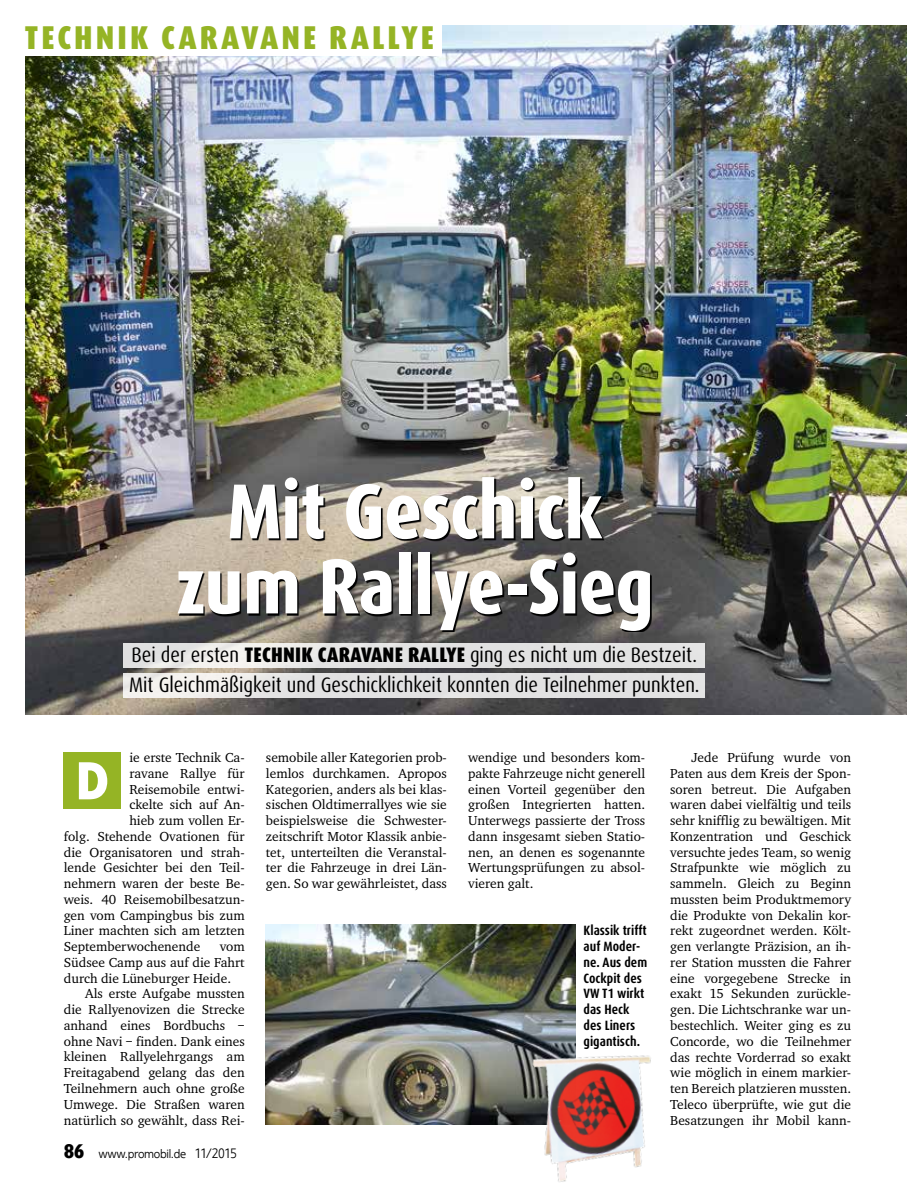
<style>
.page{position:relative;width:915px;height:1191px;background:#fff}
.page>*{position:absolute;margin:0;border:0;box-sizing:border-box;transform-origin:0 0}
.t1{font:800 condensed 78px/75px "Dax OT";letter-spacing:-.01em;color:#fff;text-align:center}
.t2{font:700 52.5px "Veto Com";color:#fff}
.t3{font:900 condensed 33px "Dax OT";letter-spacing:.095em;color:#95b425}
.t4{font:condensed 21px/30px "Dax OT";color:#000}
.t5{font:13.5px/15.8px "Charter EFOP";color:#000;text-align:justify}
.t6{font:700 condensed 13.5px/15.8px "Dax OT";color:#000}
.t7{font:300 12.75px "Veto Com";letter-spacing:-.025em;color:#000}
.s1{font-weight:900}
.s2{font-weight:700;font-size:19.5px}
.s3{font-size:13.5px}
</style>
<div class="page">
<img style="left:26px;top:26px;width:880px;height:688px">
<div style="left:64px;top:752px;width:57px;height:57px;background:#95b425"></div>
<svg style="left:179px;top:478px;width:472px;height:154px"></svg>
<div style="left:0;top:0;width:441px;height:55px;background:#fff"></div>
<img style="left:266px;top:924px;width:309px;height:200px">
<div style="left:123px;top:642px;width:582px;height:25px;background:linear-gradient(to right,#ebeae8,#e1e1e1)"></div>
<div style="left:123px;top:673px;width:582px;height:24px;background:linear-gradient(to right,#eeecea,#dedee0)"></div>
<img style="left:507px;top:1035px;width:144px;height:147px">
<h3 class="t3" style="left:25px;top:16px;width:411px">TECHNIK CARAVANE RALLYE</h3>
<h1 class="t1" style="left:176px;top:474px;width:479px">Mit Geschick zum Rallye-Sieg</h1>
<h3 class="t4" style="left:129px;top:640px;width:571px">Bei der ersten <span class="s1">TECHNIK CARAVANE RALLYE</span> ging es nicht um die Bestzeit.<br>Mit Gleichmäßigkeit und Geschicklichkeit konnten die Teilnehmer punkten.</h3>
<p class="t5" style="left:129px;top:749px;width:117px">ie erste Technik Ca-</p>
<p class="t5" style="left:129px;top:765px;width:117px">ravane Rallye für</p>
<p class="t5" style="left:129px;top:781px;width:117px">Reisemobile entwi-</p>
<p class="t5" style="left:129px;top:796px;width:117px">ckelte sich auf An-</p>
<p class="t5" style="left:129px;top:812px;width:117px">hieb zum vollen Er-</p>
<p class="t5" style="left:64px;top:828px;width:182px">folg. Stehende Ovationen für</p>
<p class="t5" style="left:64px;top:844px;width:182px">die Organisatoren und strah-</p>
<p class="t5" style="left:64px;top:859px;width:182px">lende Gesichter bei den Teil-</p>
<p class="t5" style="left:64px;top:875px;width:182px">nehmern waren der beste Be-</p>
<p class="t5" style="left:64px;top:891px;width:182px">weis. 40 Reisemobilbesatzun-</p>
<p class="t5" style="left:64px;top:907px;width:182px">gen vom Campingbus bis zum</p>
<p class="t5" style="left:64px;top:922px;width:182px">Liner machten sich am letzten</p>
<p class="t5" style="left:64px;top:938px;width:138px">Septemberwochenende</p>
<p class="t5" style="left:219px;top:938px;width:26px">vom</p>
<p class="t5" style="left:64px;top:954px;width:182px">Südsee Camp aus auf die Fahrt</p>
<p class="t5" style="left:64px;top:970px;width:169px">durch die Lüneburger Heide.</p>
<p class="t5" style="left:85px;top:985px;width:161px">Als erste Aufgabe mussten</p>
<p class="t5" style="left:64px;top:1001px;width:182px">die Rallyenovizen die Strecke</p>
<p class="t5" style="left:64px;top:1017px;width:182px">anhand eines Bordbuchs –</p>
<p class="t5" style="left:64px;top:1033px;width:182px">ohne Navi – finden. Dank eines</p>
<p class="t5" style="left:64px;top:1048px;width:182px">kleinen Rallyelehrgangs am</p>
<p class="t5" style="left:64px;top:1064px;width:182px">Freitagabend gelang das den</p>
<p class="t5" style="left:64px;top:1080px;width:182px">Teilnehmern auch ohne große</p>
<p class="t5" style="left:64px;top:1096px;width:182px">Umwege. Die Straßen waren</p>
<p class="t5" style="left:64px;top:1111px;width:182px">natürlich so gewählt, dass Rei-</p>
<h2 class="t2" style="left:76px;top:748px;width:35px">D</h2>
<p class="t7" style="left:64px;top:1146px;width:174px"><span class="s2">86</span> www.promobil.de <span class="s3">11/2015</span></p>
<p class="t5" style="left:266px;top:749px;width:182px">semobile aller Kategorien prob&shy;lemlos durchkamen. Apropos Kategorien, anders als bei klas&shy;sischen Oldtimerrallyes wie sie beispielsweise die Schwester&shy;zeitschrift Motor Klassik anbie&shy;tet, unterteilten die Veranstal&shy;ter die Fahrzeuge in drei Län&shy;gen. So war gewährleistet, dass</p>
<p class="t5" style="left:468px;top:749px;width:178px">wendige und besonders kom&shy;pakte Fahrzeuge nicht generell einen Vorteil gegenüber den großen Integrierten hatten.<br>Unterwegs passierte der Tross dann insgesamt sieben Statio&shy;nen, an denen es sogenannte Wertungsprüfungen zu absol&shy;vieren galt.</p>
<p class="t6" style="left:583px;top:923px;width:65px">Klassik trifft auf Moder&shy;ne. Aus dem<br>Cockpit des<br>VW T1 wirkt das Heck des Liners gigantisch.</p>
<p class="t5" style="left:670px;top:749px;width:182px;text-indent:21px">Jede Prüfung wurde von Paten aus dem Kreis der Spon&shy;soren betreut. Die Aufgaben waren dabei vielfältig und teils sehr knifflig zu bewältigen. Mit Konzentration und Geschick versuchte jedes Team, so wenig Strafpunkte wie möglich zu sammeln. Gleich zu Beginn mussten beim Produktmemory die Produkte von Dekalin kor&shy;rekt zugeordnet werden. Költ&shy;gen verlangte Präzision, an ih&shy;rer Station mussten die Fahrer eine vorgegebene Strecke in exakt 15 Sekunden zurückle&shy;gen. Die Lichtschranke war un&shy;bestechlich. Weiter ging es zu Concorde, wo die Teilnehmer das rechte Vorderrad so exakt wie möglich in einem markier&shy;ten Bereich platzieren mussten.<br>Teleco überprüfte, wie gut die Besatzungen ihr Mobil kann-</p>
</div>
